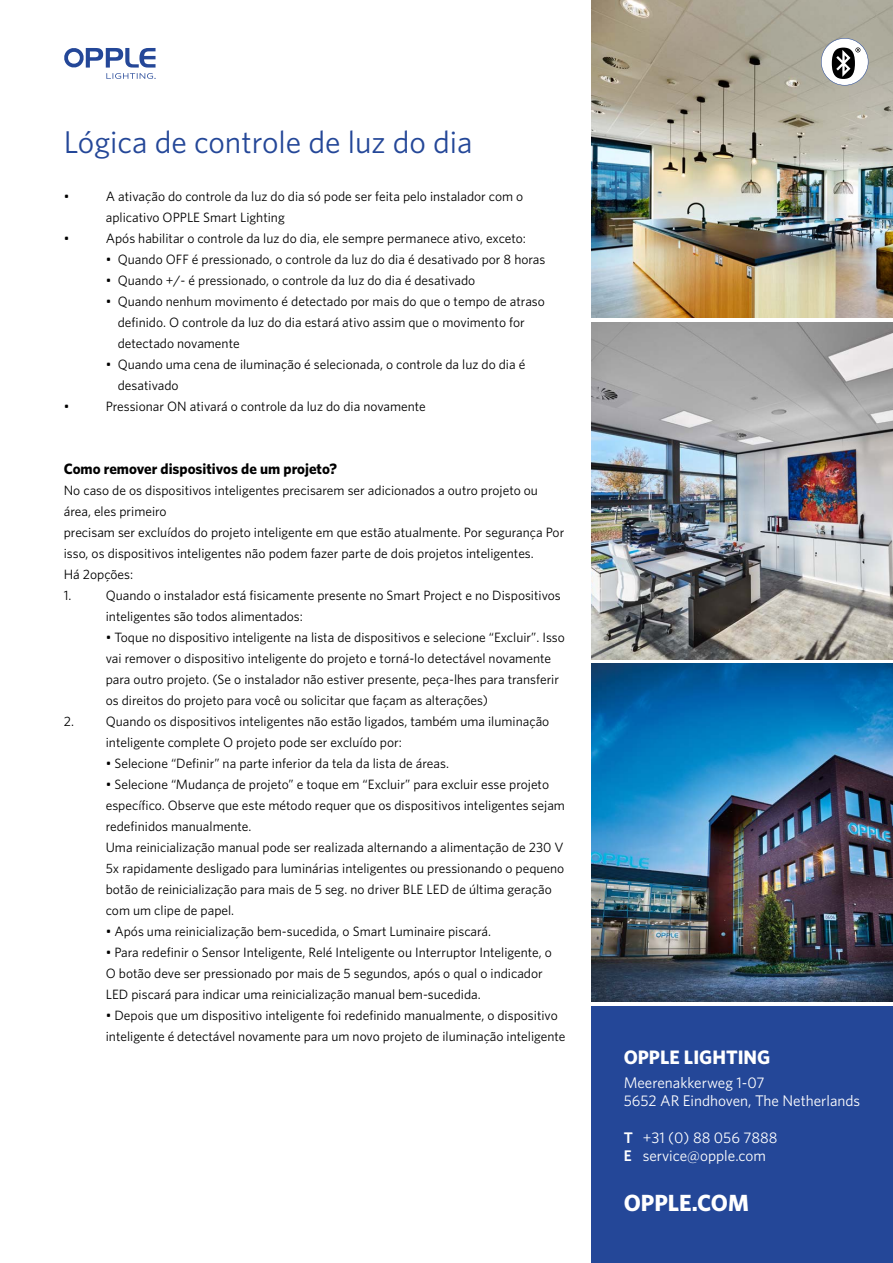
<style>
.page{position:relative;width:893px;height:1263px;background:#fff}
.page>*{position:absolute;margin:0;border:0;box-sizing:border-box;transform-origin:0 0}
.t1{font:31.5px "Whitney";color:#244798}
.t2{font:700 23.4px "Whitney";color:#fff}
.t3{font:700 19.5px "Whitney";color:#fff}
.t4{font:15.45px/18.5px "Whitney";color:#fff}
.t5{font:700 15px "Whitney";color:#000}
.t6{font:13.5px/21px "Whitney";color:#000}
.s1{font-weight:600}
</style>
<div class="page">
<svg style="left:64px;top:48px;width:92px;height:31px"></svg>
<div style="left:591px;top:1006px;width:302px;height:257px;background:#244798"></div>
<img style="left:591px;top:0;width:302px;height:318px">
<img style="left:591px;top:322px;width:302px;height:337px">
<img style="left:591px;top:663px;width:302px;height:338px">
<svg style="left:821px;top:38px;width:47px;height:47px"></svg>
<h1 class="t1" style="left:64px;top:121px;width:410px">Lógica de controle de luz do dia</h1>
<p class="t6" style="left:64px;top:185px;width:7px">•</p>
<p class="t6" style="left:106px;top:185px;width:419px">A ativação do controle da luz do dia só pode ser feita pelo instalador com o aplicativo OPPLE Smart Lighting</p>
<p class="t6" style="left:64px;top:227px;width:7px">•</p>
<p class="t6" style="left:106px;top:227px;width:422px">Após habilitar o controle da luz do dia, ele sempre permanece ativo, exceto:</p>
<p class="t6" style="left:106px;top:248px;width:441px">• Quando OFF é pressionado, o controle da luz do dia é desativado por 8 horas</p>
<p class="t6" style="left:106px;top:270px;width:371px">• Quando +/- é pressionado, o controle da luz do dia é desativado</p>
<p class="t6" style="left:118px;top:291px;width:429px;text-indent:-12px">• Quando nenhum movimento é detectado por mais do que o tempo de atraso definido. O controle da luz do dia estará ativo assim que o movimento for detectado novamente</p>
<p class="t6" style="left:118px;top:354px;width:409px;text-indent:-12px">• Quando uma cena de iluminação é selecionada, o controle da luz do dia é desativado</p>
<p class="t6" style="left:64px;top:396px;width:7px">•</p>
<p class="t6" style="left:106px;top:396px;width:322px">Pressionar ON ativará o controle da luz do dia novamente</p>
<p class="t5" style="left:64px;top:459px;width:275px">Como remover dispositivos de um projeto?</p>
<p class="t6" style="left:64px;top:479px;width:502px">No caso de os dispositivos inteligentes precisarem ser adicionados a outro projeto ou área, eles primeiro<br>precisam ser excluídos do projeto inteligente em que estão atualmente. Por segurança Por isso, os dispositivos inteligentes não podem fazer parte de dois projetos inteligentes.<br>Há 2opções:<br>1.</p>
<p class="t6" style="left:106px;top:585px;width:457px">Quando o instalador está fisicamente presente no Smart Project e no Dispositivos inteligentes são todos alimentados:</p>
<p class="t6" style="left:106px;top:627px;width:461px">• Toque no dispositivo inteligente na lista de dispositivos e selecione “Excluir”. Isso vai remover o dispositivo inteligente do projeto e torná-lo detectável novamente para outro projeto. (Se o instalador não estiver presente, peça-lhes para transferir os direitos do projeto para você ou solicitar que façam as alterações)</p>
<p class="t6" style="left:106px;top:711px;width:445px;text-indent:-42px">2. Quando os dispositivos inteligentes não estão ligados, também uma iluminação inteligente complete O projeto pode ser excluído por:</p>
<p class="t6" style="left:106px;top:753px;width:345px">• Selecione “Definir” na parte inferior da tela da lista de áreas.</p>
<p class="t6" style="left:106px;top:774px;width:461px">• Selecione “Mudança de projeto” e toque em “Excluir” para excluir esse projeto específico. Observe que este método requer que os dispositivos inteligentes sejam redefinidos manualmente.<br>Uma reinicialização manual pode ser realizada alternando a alimentação de 230 V 5x rapidamente desligado para luminárias inteligentes ou pressionando o pequeno botão de reinicialização para mais de 5 seg. no driver BLE LED de última geração com um clipe de papel.</p>
<p class="t6" style="left:106px;top:921px;width:387px">• Após uma reinicialização bem-sucedida, o Smart Luminaire piscará.</p>
<p class="t6" style="left:106px;top:942px;width:448px">• Para redefinir o Sensor Inteligente, Relé Inteligente ou Interruptor Inteligente, o<br>O botão deve ser pressionado por mais de 5 segundos, após o qual o indicador<br>LED piscará para indicar uma reinicialização manual bem-sucedida.</p>
<p class="t6" style="left:106px;top:1005px;width:461px">• Depois que um dispositivo inteligente foi redefinido manualmente, o dispositivo inteligente é detectável novamente para um novo projeto de iluminação inteligente</p>
<h3 class="t3" style="left:624px;top:1044px;width:148px">OPPLE LIGHTING</h3>
<p class="t4" style="left:624px;top:1072px;width:238px">Meerenakkerweg 1-07<br>5652 AR Eindhoven, The Netherlands</p>
<p class="t4" style="left:624px;top:1128px;width:155px"><span class="s1">T</span> +31 (0) 88 056 7888<br><span class="s1">E</span> service@opple.com</p>
<h2 class="t2" style="left:624px;top:1187px;width:127px">OPPLE.COM</h2>
</div>
